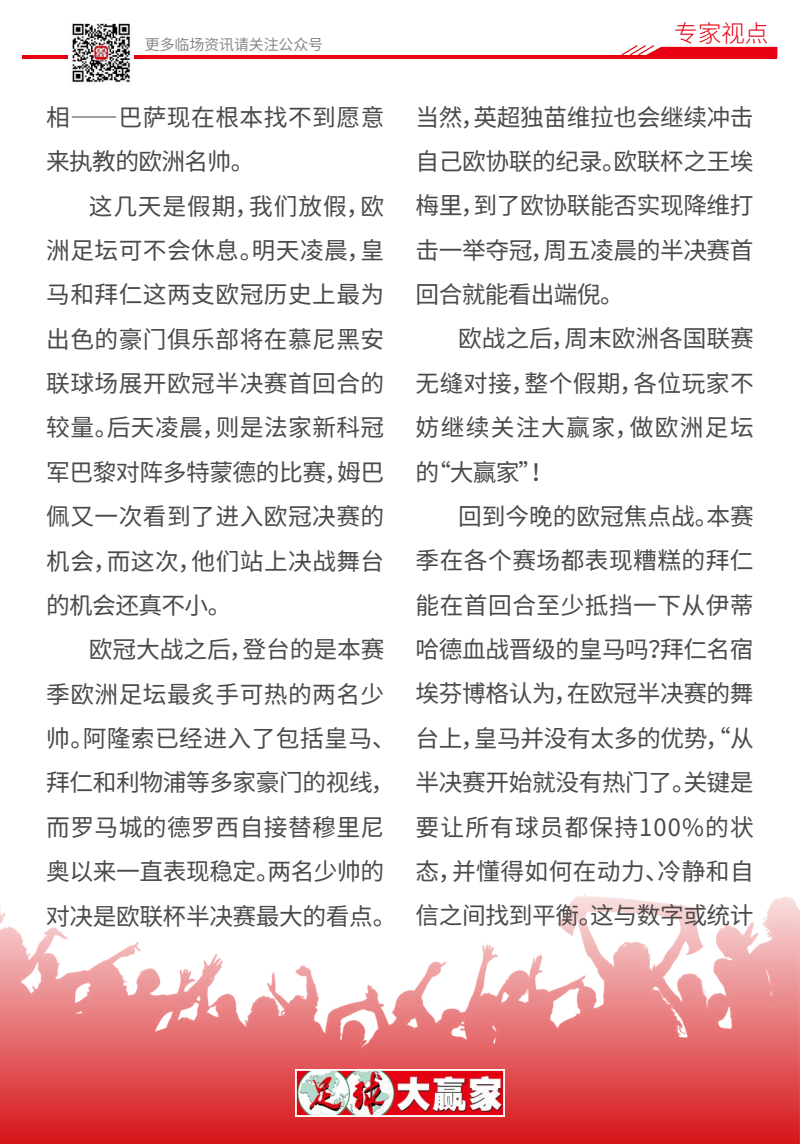
<style>
.page{position:relative;width:800px;height:1144px;background:#fff}
.page>*{position:absolute;margin:0;border:0;box-sizing:border-box;transform-origin:0 0}
.t1{font:23.75px/44.4px "Noto Sans Hans";letter-spacing:-.005em;color:#4c4948;text-align:justify}
.t2{font:23.75px/44.4px "Noto Sans Hans";letter-spacing:.02em;color:#4c4948}
.t3{font:300 23.75px "Noto Sans Hans";color:#e60012}
.t4{font:600 15px "Noto Sans Hans";letter-spacing:-.01em;color:#7d7d7d}
</style>
<div class="page">
<hr style="left:22px;top:55px;width:755px;height:4px;background:#e60012">
<svg style="left:621px;top:45px;width:156px;height:10px"></svg>
<img style="left:68px;top:23px;width:66px;height:60px">
<img style="left:0;top:894px;width:800px;height:250px">
<img style="left:298px;top:1072px;width:204px;height:42px">
<div style="left:295px;top:1069px;width:210px;height:48px;border:2px solid #fff"></div>
<p class="t4" style="left:145px;top:36px;width:180px">更多临场资讯请关注公众号</p>
<p class="t2" style="left:46px;top:95px;width:340px">相——巴萨现在根本找不到愿意来执教的欧洲名帅。</p>
<p class="t1" style="left:46px;top:184px;width:340px;text-indent:42px">这几天是假期，我们放假，欧洲足坛可不会休息。明天凌晨，皇马和拜仁这两支欧冠历史上最为出色的豪门俱乐部将在慕尼黑安联球场展开欧冠半决赛首回合的较量。后天凌晨，则是法家新科冠军巴黎对阵多特蒙德的比赛，姆巴佩又一次看到了进入欧冠决赛的机会，而这次，他们站上决战舞台的机会还真不小。</p>
<p class="t1" style="left:46px;top:628px;width:352px;text-align:left;text-indent:42px">欧冠大战之后，登台的是本赛季欧洲足坛最炙手可热的两名少帅。阿隆索已经进入了包括皇马、拜仁和利物浦等多家豪门的视线，而罗马城的德罗西自接替穆里尼奥以来一直表现稳定。两名少帅的对决是欧联杯半决赛最大的看点。</p>
<p class="t3" style="left:674px;top:20px;width:96px">专家视点</p>
<p class="t1" style="left:416px;top:95px;width:340px">当然，英超独苗维拉也会继续冲击自己欧协联的纪录。欧联杯之王埃梅里，到了欧协联能否实现降维打击一举夺冠，周五凌晨的半决赛首回合就能看出端倪。</p>
<p class="t1" style="left:416px;top:317px;width:340px;text-indent:42px">欧战之后，周末欧洲各国联赛无缝对接，整个假期，各位玩家不妨继续关注大赢家，做欧洲足坛的“大赢家”！</p>
<p class="t1" style="left:416px;top:494px;width:340px;text-indent:42px">回到今晚的欧冠焦点战。本赛季在各个赛场都表现糟糕的拜仁能在首回合至少抵挡一下从伊蒂哈德血战晋级的皇马吗？拜仁名宿埃芬博格认为，在欧冠半决赛的舞台上，皇马并没有太多的优势，“从半决赛开始就没有热门了。关键是要让所有球员都保持100%的状态，并懂得如何在动力、冷静和自信之间找到平衡。这与数字或统计</p>
</div>
